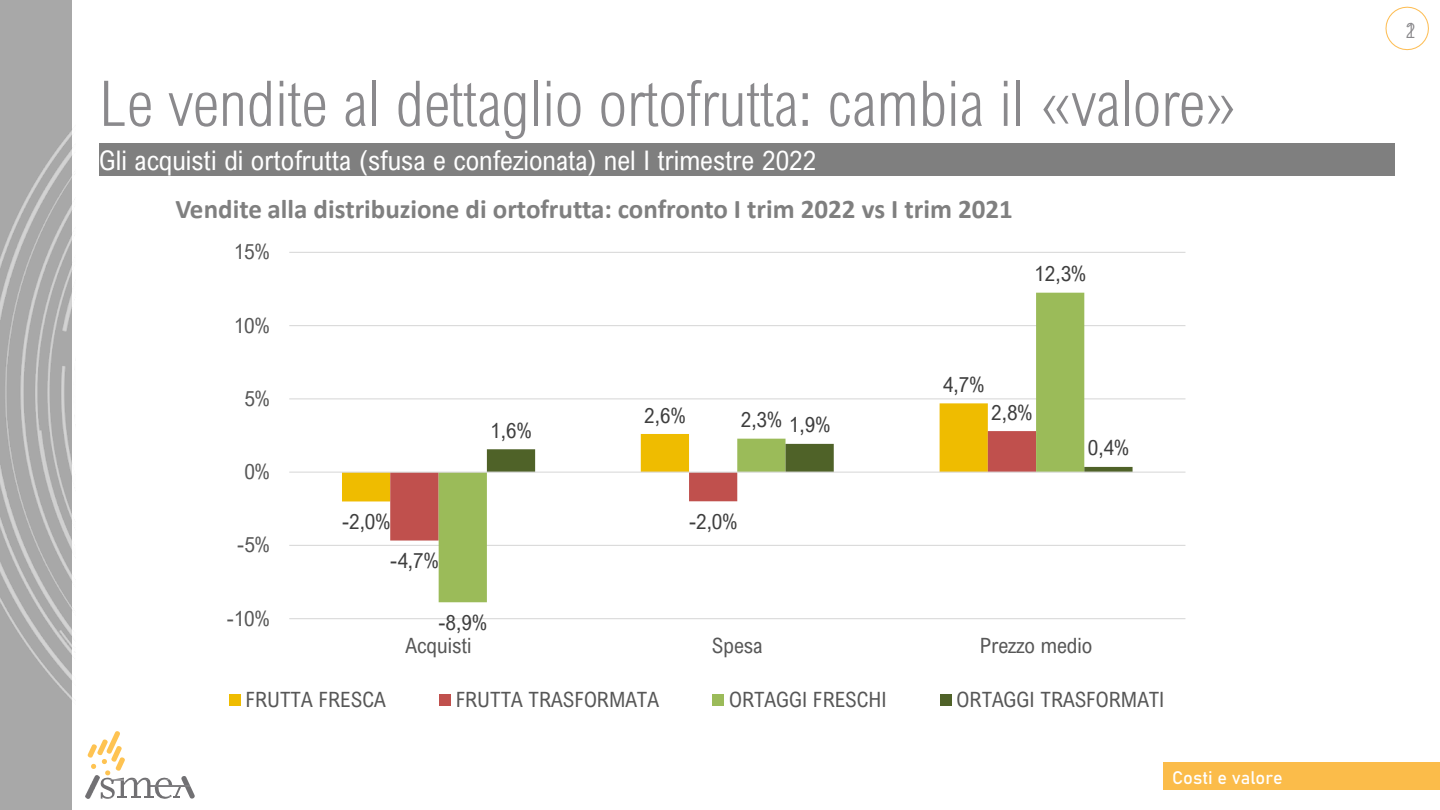
<style>
.page{position:relative;width:1440px;height:810px;background:#fff}
.page>*{position:absolute;margin:0;border:0;box-sizing:border-box;transform-origin:0 0}
.t1{font:300 63px "Arial Nova Cond";color:#8a898c}
.t2{font:700 27px "Calibri";color:#7f7f7f}
.t3{font:27px "Arial Nova Cond";color:#fff}
.t4{font:21px "Arial Nova Cond";color:#575757}
.t5{font:21px "Arial Nova Cond";color:#3e3e3e}
.t6{font:300 21px "Arial Nova Cond";color:#8a898c}
.t7{font:18px "Bahnschrift";color:#fff}
</style>
<div class="page">
<img style="left:86px;top:790px;width:2px;height:8px">
<svg style="left:88px;top:731px;width:107px;height:68px"></svg>
<svg style="left:1385px;top:6px;width:44px;height:45px"></svg>
<img style="left:0;top:0;width:73px;height:810px">
<div style="left:1164px;top:762px;width:276px;height:28px;background:#fbbc4a"></div>
<div style="left:99px;top:143px;width:1296px;height:33px;background:#7f7f7f"></div>
<hr style="left:289px;top:618px;width:896px;height:1px;background:#dadada">
<hr style="left:289px;top:545px;width:896px;height:1px;background:#dadada">
<hr style="left:289px;top:398px;width:896px;height:1px;background:#dadada">
<hr style="left:289px;top:325px;width:896px;height:1px;background:#dadada">
<hr style="left:289px;top:252px;width:896px;height:1px;background:#dadada">
<svg style="left:342px;top:471px;width:48px;height:30px"></svg>
<div style="left:390px;top:471px;width:49px;height:70px;background:#c0504d"></div>
<svg style="left:439px;top:293px;width:645px;height:309px"></svg>
<svg style="left:487px;top:444px;width:646px;height:28px"></svg>
<hr style="left:289px;top:472px;width:896px;height:1px;background:#dadada">
<div style="left:229px;top:694px;width:11px;height:12px;background:#efbc00"></div>
<div style="left:439px;top:694px;width:12px;height:12px;background:#c0504d"></div>
<div style="left:712px;top:694px;width:12px;height:12px;background:#9bbb59"></div>
<div style="left:940px;top:694px;width:11px;height:12px;background:#4f6228"></div>
<h2 class="t1" style="left:99px;top:65px;width:1139px">Le vendite al dettaglio ortofrutta: cambia il «valore»</h2>
<p class="t3" style="left:99px;top:144px;width:719px">Gli acquisti di ortofrutta (sfusa e confezionata) nel I trimestre 2022</p>
<p class="t2" style="left:175px;top:190px;width:839px">Vendite alla distribuzione di ortofrutta: confronto I trim 2022 vs I trim 2021</p>
<p class="t4" style="left:234px;top:239px;width:37px">15%</p>
<p class="t4" style="left:234px;top:312px;width:37px">10%</p>
<p class="t4" style="left:244px;top:385px;width:27px">5%</p>
<p class="t4" style="left:244px;top:459px;width:27px">0%</p>
<p class="t4" style="left:237px;top:532px;width:34px">-5%</p>
<p class="t4" style="left:227px;top:605px;width:44px">-10%</p>
<p class="t5" style="left:342px;top:509px;width:50px">-2,0%</p>
<p class="t5" style="left:390px;top:548px;width:50px">-4,7%</p>
<p class="t5" style="left:644px;top:402px;width:43px">2,6%</p>
<p class="t5" style="left:741px;top:407px;width:43px">2,3%</p>
<p class="t5" style="left:490px;top:417px;width:43px">1,6%</p>
<p class="t5" style="left:789px;top:412px;width:43px">1,9%</p>
<p class="t5" style="left:689px;top:508px;width:50px">-2,0%</p>
<p class="t5" style="left:439px;top:609px;width:50px">-8,9%</p>
<p class="t5" style="left:1034px;top:261px;width:53px">12,3%</p>
<p class="t5" style="left:943px;top:372px;width:43px">4,7%</p>
<p class="t5" style="left:991px;top:399px;width:43px">2,8%</p>
<p class="t5" style="left:1088px;top:435px;width:43px">0,4%</p>
<p class="t4" style="left:406px;top:633px;width:67px">Acquisti</p>
<p class="t4" style="left:712px;top:633px;width:52px">Spesa</p>
<p class="t4" style="left:980px;top:633px;width:114px">Prezzo medio</p>
<p class="t4" style="left:246px;top:687px;width:142px">FRUTTA FRESCA</p>
<p class="t4" style="left:456px;top:687px;width:205px">FRUTTA TRASFORMATA</p>
<p class="t4" style="left:729px;top:687px;width:159px">ORTAGGI FRESCHI</p>
<p class="t4" style="left:957px;top:687px;width:209px">ORTAGGI TRASFORMATI</p>
<p class="t7" style="left:1172px;top:764px;width:112px">Costi e valore</p>
<p class="t6" style="left:1406px;top:17px;width:11px">12</p>
</div>
